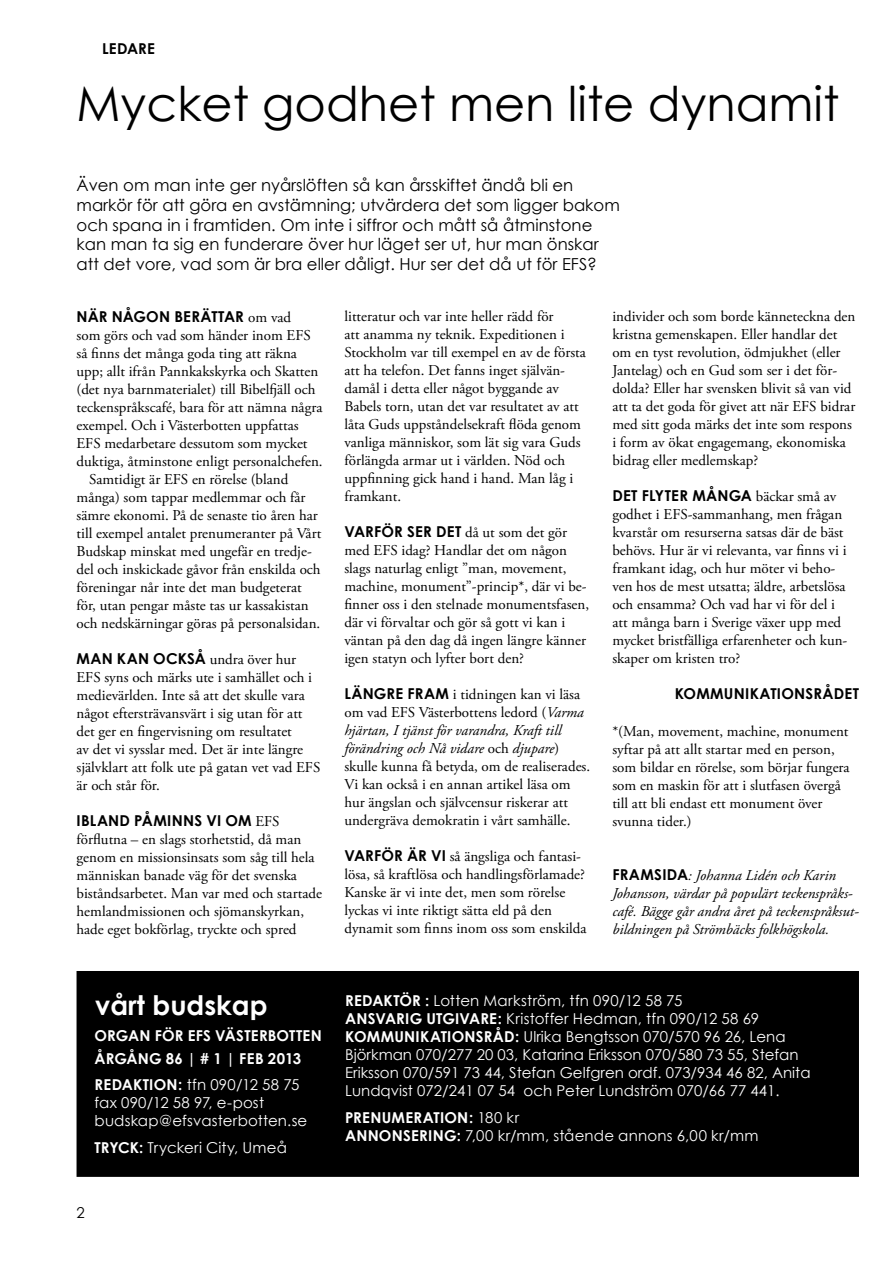
<style>
.page{position:relative;width:893px;height:1263px;background:#fff}
.page>*{position:absolute;margin:0;border:0;box-sizing:border-box;transform-origin:0 0}
.Huvudrubrik_gemener_CG_32{font:48px "Century Gothic";color:#000}
.Mindre_rubrik_gemener_CG_14{font:700 27px "Century Gothic";color:#fff}
.Ingress_svart_CG_11{font:16.5px/19.8px "Century Gothic";color:#000}
.Brödtext_svart_G_10_ej_indrag{font:15px/18px "Adobe Garamond Pro";color:#000}
.Brödtext_vit_G_10_ej_indrag{font:15px/18px "Century Gothic";color:#fff}
.Brödtext_svart_G_10{font:15px/18px "Adobe Garamond Pro";color:#000}
.Bildtext_G_10{font:italic 15px/18px "Adobe Garamond Pro";color:#000}
.Mindre_rubrik_gemener_CG_14-2{font:700 15px "Century Gothic";letter-spacing:.01em;color:#fff}
.Brödtext_svart_G_10_ej_indrag-2{font:700 15px "Century Gothic";letter-spacing:.015em;color:#000}
.t1{font:15px "Century Gothic";color:#000}
.s1{font-family:"Century Gothic";font-weight:700}
.s2{font-style:italic}
.s3{font-family:"Century Gothic";font-weight:700;font-style:normal}
.s4{font-weight:700}
</style>
<div class="page">
<div style="left:77px;top:972px;width:781px;height:204px;background:#000"></div>
<div style="left:77px;top:971px;width:782px;height:206px;border:2px solid #000"></div>
<p class="Brödtext_svart_G_10_ej_indrag-2" style="left:102px;top:37px;width:54px">LEDARE</p>
<p class="Huvudrubrik_gemener_CG_32" style="left:77px;top:70px;width:764px">Mycket godhet men lite dynamit</p>
<p class="Ingress_svart_CG_11" style="left:77px;top:175px;width:545px">Även om man inte ger nyårslöften så kan årsskiftet ändå bli en markör för att göra en avstämning; utvärdera det som ligger bakom och spana in i framtiden. Om inte i siffror och mått så åtminstone kan man ta sig en funderare över hur läget ser ut, hur man önskar att det vore, vad som är bra eller dåligt. Hur ser det då ut för EFS?</p>
<p class="Brödtext_svart_G_10_ej_indrag" style="left:77px;top:308px;width:248px"><span class="s1">NÄR NÅGON BERÄTTAR</span> om vad<br>som görs och vad som händer inom EFS så finns det många goda ting att räkna upp; allt ifrån Pannkakskyrka och Skatten (det nya barnmaterialet) till Bibelfjäll och teckenspråkscafé, bara för att nämna några exempel. Och i Västerbotten uppfattas EFS medarbetare dessutom som mycket duktiga, åtminstone enligt personalchefen.</p>
<p class="Brödtext_svart_G_10" style="left:77px;top:470px;width:246px;text-indent:13px">Samtidigt är EFS en rörelse (bland många) som tappar medlemmar och får sämre ekonomi. På de senaste tio åren har till exempel antalet prenumeranter på Vårt Budskap minskat med ungefär en tredje&shy;del och inskickade gåvor från enskilda och föreningar når inte det man budgeterat för, utan pengar måste tas ur kassakistan och nedskärningar göras på personalsidan.</p>
<p class="Brödtext_svart_G_10_ej_indrag" style="left:77px;top:650px;width:245px"><span class="s1">MAN KAN OCKSÅ</span> undra över hur EFS syns och märks ute i samhället och i medievärlden. Inte så att det skulle vara något eftersträvansvärt i sig utan för att det ger en fingervisning om resultatet<br>av det vi sysslar med. Det är inte längre självklart att folk ute på gatan vet vad EFS är och står för.</p>
<p class="Brödtext_svart_G_10_ej_indrag" style="left:77px;top:812px;width:247px"><span class="s1">IBLAND PÅMINNS VI OM</span> EFS förflutna – en slags storhetstid, då man genom en missionsinsats som såg till hela människan banade väg för det svenska biståndsarbetet. Man var med och startade hemlandmissionen och sjömanskyrkan, hade eget bokförlag, tryckte och spred</p>
<p class="Brödtext_svart_G_10_ej_indrag" style="left:344px;top:308px;width:243px">litteratur och var inte heller rädd för<br>att anamma ny teknik. Expeditionen i Stockholm var till exempel en av de första att ha telefon. Det fanns inget självän&shy;damål i detta eller något byggande av Babels torn, utan det var resultatet av att låta Guds uppståndelsekraft flöda genom vanliga människor, som lät sig vara Guds förlängda armar ut i världen. Nöd och uppfinning gick hand i hand. Man låg i framkant.</p>
<p class="Brödtext_svart_G_10_ej_indrag" style="left:344px;top:524px;width:246px"><span class="s1">VARFÖR SER DET</span> då ut som det gör med EFS idag? Handlar det om någon slags naturlag enligt ”man, movement, machine, monument”-princip*, där vi be&shy;finner oss i den stelnade monumentsfasen, där vi förvaltar och gör så gott vi kan i väntan på den dag då ingen längre känner igen statyn och lyfter bort den?</p>
<p class="Brödtext_svart_G_10_ej_indrag" style="left:344px;top:686px;width:247px"><span class="s1">LÄNGRE FRAM</span> i tidningen kan vi läsa om vad EFS Västerbottens ledord (<span class="s2">Varma hjärtan, I tjänst för varandra, Kraft till förändring och Nå vidare</span> och <span class="s2">djupare</span>) skulle kunna få betyda, om de realiserades.<br>Vi kan också i en annan artikel läsa om hur ängslan och självcensur riskerar att undergräva demokratin i vårt samhälle.</p>
<p class="Brödtext_svart_G_10_ej_indrag" style="left:344px;top:848px;width:244px"><span class="s1">VARFÖR ÄR VI</span> så ängsliga och fantasi&shy;lösa, så kraftlösa och handlingsförlamade?<br>Kanske är vi inte det, men som rörelse lyckas vi inte riktigt sätta eld på den dynamit som finns inom oss som enskilda</p>
<p class="Brödtext_svart_G_10_ej_indrag" style="left:612px;top:308px;width:245px">individer och som borde känneteckna den kristna gemenskapen. Eller handlar det om en tyst revolution, ödmjukhet (eller Jantelag) och en Gud som ser i det för&shy;dolda? Eller har svensken blivit så van vid att ta det goda för givet att när EFS bidrar med sitt goda märks det inte som respons i form av ökat engagemang, ekonomiska bidrag eller medlemskap?</p>
<p class="Brödtext_svart_G_10_ej_indrag" style="left:612px;top:488px;width:237px"><span class="s1">DET FLYTER MÅNGA</span> bäckar små av godhet i EFS-sammanhang, men frågan kvarstår om resurserna satsas där de bäst behövs. Hur är vi relevanta, var finns vi i framkant idag, och hur möter vi beho&shy;ven hos de mest utsatta; äldre, arbetslösa och ensamma? Och vad har vi för del i att många barn i Sverige växer upp med mycket bristfälliga erfarenheter och kun&shy;skaper om kristen tro?</p>
<p class="Brödtext_svart_G_10_ej_indrag-2" style="left:675px;top:682px;width:186px">KOMMUNIKATIONSRÅDET</p>
<p class="Brödtext_svart_G_10_ej_indrag" style="left:612px;top:723px;width:239px">*(Man, movement, machine, monument syftar på att allt startar med en person, som bildar en rörelse, som börjar fungera som en maskin för att i slutfasen övergå till att bli endast ett monument över svunna tider.)</p>
<p class="Bildtext_G_10" style="left:612px;top:866px;width:248px"><span class="s3">FRAMSIDA</span>: Johanna Lidén och Karin Johansson, värdar på populärt teckenspråks&shy;café. Bägge går andra året på teckenspråksut&shy;bildningen på Strömbäcks folkhögskola.</p>
<p class="Mindre_rubrik_gemener_CG_14" style="left:95px;top:985px;width:174px">vårt budskap</p>
<p class="Mindre_rubrik_gemener_CG_14-2" style="left:95px;top:1024px;width:229px">ORGAN FÖR EFS VÄSTERBOTTEN</p>
<p class="Mindre_rubrik_gemener_CG_14-2" style="left:95px;top:1047px;width:208px">ÅRGÅNG 86 | # 1 | FEB 2013</p>
<p class="Brödtext_vit_G_10_ej_indrag" style="left:95px;top:1075px;width:206px"><span class="s4">REDAKTION:</span> tfn 090/12 58 75</p>
<p class="Brödtext_vit_G_10_ej_indrag" style="left:95px;top:1093px;width:214px">fax 090/12 58 97, e-post budskap@efsvasterbotten.se</p>
<p class="Brödtext_vit_G_10_ej_indrag" style="left:95px;top:1138px;width:194px"><span class="s4">TRYCK:</span> Tryckeri City, Umeå</p>
<p class="t1" style="left:77px;top:1201px;width:10px">2</p>
<p class="Brödtext_vit_G_10_ej_indrag" style="left:345px;top:992px;width:339px"><span class="s4">REDAKTÖR :</span> Lotten Markström, tfn 090/12 58 75</p>
<p class="Brödtext_vit_G_10_ej_indrag" style="left:345px;top:1010px;width:415px"><span class="s4">ANSVARIG UTGIVARE:</span> Kristoffer Hedman, tfn 090/12 58 69</p>
<p class="Brödtext_vit_G_10_ej_indrag" style="left:345px;top:1028px;width:467px"><span class="s4">KOMMUNIKATIONSRÅD:</span> Ulrika Bengtsson 070/570 96 26, Lena Björkman 070/277 20 03, Katarina Eriksson 070/580 73 55, Stefan Eriksson 070/591 73 44, Stefan Gelfgren ordf. 073/934 46 82, Anita Lundqvist 072/241 07 54 och Peter Lundström 070/66 77 441.</p>
<p class="Brödtext_vit_G_10_ej_indrag" style="left:345px;top:1108px;width:415px"><span class="s4">PRENUMERATION:</span> 180 kr<br><span class="s4">ANNONSERING:</span> 7,00 kr/mm, stående annons 6,00 kr/mm</p>
</div>
